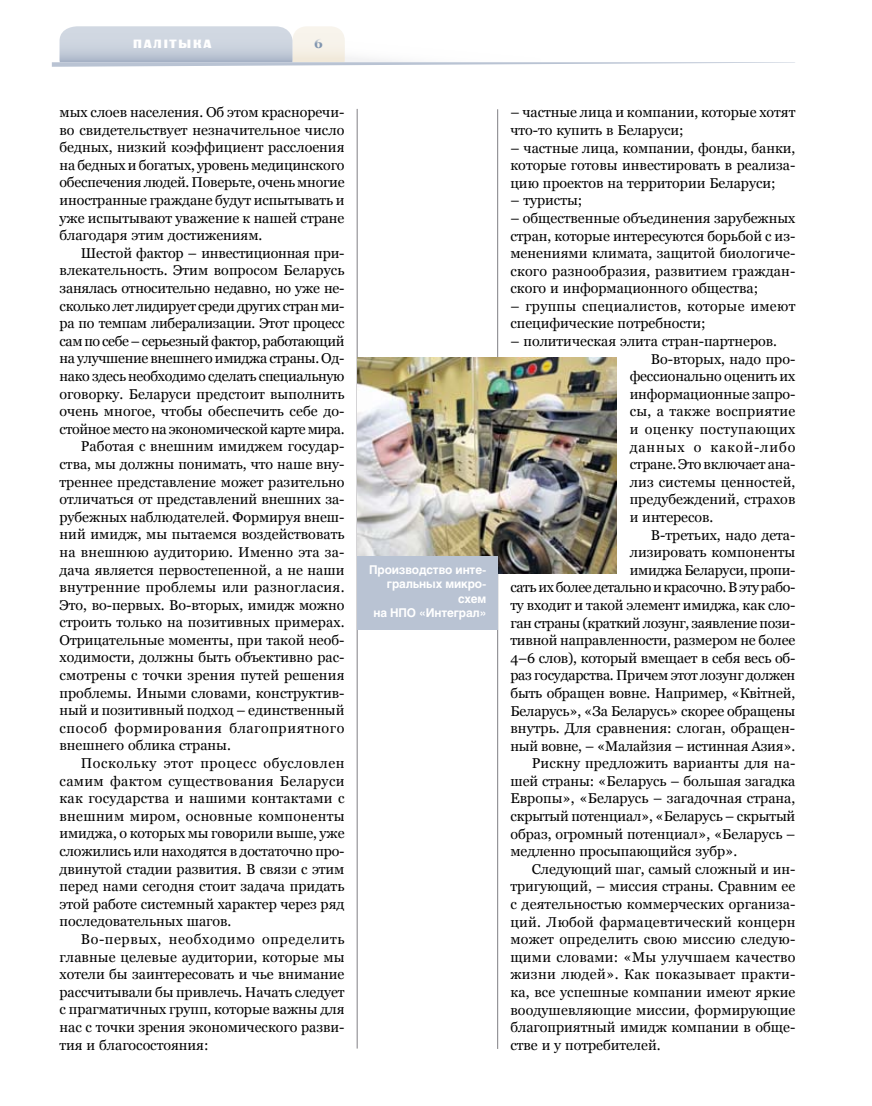
<style>
.page{position:relative;width:872px;height:1106px;background:#fff}
.page>*{position:absolute;margin:0;border:0;box-sizing:border-box;transform-origin:0 0}
.t1{font:14.25px/17.5px "Georgia";color:#000;text-align:justify}
.t2{font:14.25px/17.5px "Georgia";letter-spacing:.02em;color:#000}
.t3{font:14.25px "Georgia";letter-spacing:-.025em;color:#000}
.t4{font:14.25px "Georgia";letter-spacing:-.02em;color:#000}
.t5{font:14.25px "Georgia";letter-spacing:.04em;color:#000}
.t6{font:14.25px "Georgia";letter-spacing:-.03em;color:#000}
.t7{font:14.25px "Georgia";letter-spacing:.025em;color:#000}
.t8{font:14.25px "Georgia";letter-spacing:.03em;color:#000}
.t9{font:14.25px "Georgia";letter-spacing:.06em;color:#000}
.t10{font:700 13.5px "Georgia";color:#8095af}
.t11{font:700 12px/14.4px "Helios";letter-spacing:-.01em;color:#fff;text-align:right}
.t12{font:12px "Black Grotesk C";letter-spacing:.15em;color:#fff}
</style>
<div class="page">
<hr style="left:357px;top:109px;width:1px;height:939px;background:#818084">
<hr style="left:497px;top:109px;width:1px;height:939px;background:#818084">
<svg style="left:52px;top:26px;width:743px;height:41px"></svg>
<img style="left:357px;top:357px;width:260px;height:216px">
<div style="left:357px;top:556px;width:140px;height:74px;background:#b9c3d3"></div>
<p class="t12" style="left:133px;top:36px;width:80px">палітыка</p>
<p class="t10" style="left:314px;top:35px;width:10px">6</p>
<p class="t1" style="left:60px;top:103px;width:286px">мых слоев населения. Об этом красноречи&shy;во свидетельствует незначительное число бедных, низкий коэффициент расслоения на бедных и богатых, уровень медицинского обеспечения людей. Поверьте, очень многие иностранные граждане будут испытывать и уже испытывают уважение к нашей стране благодаря этим достижениям.</p>
<p class="t1" style="left:81px;top:244px;width:265px">Шестой фактор – инвестиционная при-</p>
<p class="t1" style="left:60px;top:262px;width:286px">влекательность. Этим вопросом Беларусь</p>
<p class="t1" style="left:60px;top:279px;width:286px">занялась относительно недавно, но уже не-</p>
<p class="t3" style="left:60px;top:298px;width:286px">сколько лет лидирует среди других стран ми-</p>
<p class="t4" style="left:60px;top:315px;width:286px">ра по темпам либерализации. Этот процесс</p>
<p class="t6" style="left:60px;top:333px;width:286px">сам по себе – серьезный фактор, работающий</p>
<p class="t3" style="left:60px;top:350px;width:286px">на улучшение внешнего имиджа страны. Од-</p>
<p class="t4" style="left:60px;top:368px;width:286px">нако здесь необходимо сделать специальную</p>
<p class="t1" style="left:60px;top:385px;width:286px">оговорку. Беларуси предстоит выполнить</p>
<p class="t1" style="left:60px;top:402px;width:286px">очень многое, чтобы обеспечить себе до-</p>
<p class="t3" style="left:60px;top:421px;width:286px">стойное место на экономической карте мира.</p>
<p class="t1" style="left:81px;top:437px;width:265px">Работая с внешним имиджем государ-</p>
<p class="t1" style="left:60px;top:455px;width:286px">ства, мы должны понимать, что наше вну-</p>
<p class="t1" style="left:60px;top:473px;width:286px">треннее представление может разительно</p>
<p class="t1" style="left:60px;top:490px;width:286px">отличаться от представлений внешних за-</p>
<p class="t1" style="left:60px;top:508px;width:286px">рубежных наблюдателей. Формируя внеш-</p>
<p class="t1" style="left:60px;top:525px;width:286px">ний имидж, мы пытаемся воздействовать</p>
<p class="t1" style="left:60px;top:543px;width:286px">на внешнюю аудиторию. Именно эта за-</p>
<p class="t1" style="left:60px;top:561px;width:286px">дача является первостепенной, а не наши</p>
<p class="t2" style="left:60px;top:578px;width:286px">внутренние проблемы или разногласия.</p>
<p class="t1" style="left:60px;top:596px;width:286px">Это, во-первых. Во-вторых, имидж можно</p>
<p class="t1" style="left:60px;top:613px;width:286px">строить только на позитивных примерах.</p>
<p class="t1" style="left:60px;top:631px;width:286px">Отрицательные моменты, при такой необ-</p>
<p class="t1" style="left:60px;top:648px;width:286px">ходимости, должны быть объективно рас-</p>
<p class="t1" style="left:60px;top:666px;width:286px">смотрены с точки зрения путей решения</p>
<p class="t1" style="left:60px;top:684px;width:286px">проблемы. Иными словами, конструктив-</p>
<p class="t1" style="left:60px;top:701px;width:286px">ный и позитивный подход – единственный</p>
<p class="t5" style="left:60px;top:720px;width:286px">способ формирования благоприятного</p>
<p class="t1" style="left:60px;top:736px;width:173px">внешнего облика страны.</p>
<p class="t5" style="left:81px;top:755px;width:265px">Поскольку этот процесс обусловлен</p>
<p class="t7" style="left:60px;top:772px;width:286px">самим фактом существования Беларуси</p>
<p class="t2" style="left:60px;top:789px;width:286px">как государства и нашими контактами с</p>
<p class="t2" style="left:60px;top:807px;width:286px">внешним миром, основные компоненты</p>
<p class="t1" style="left:60px;top:824px;width:286px">имиджа, о которых мы говорили выше, уже</p>
<p class="t1" style="left:60px;top:842px;width:286px">сложились или находятся в достаточно про-</p>
<p class="t1" style="left:60px;top:859px;width:286px">двинутой стадии развития. В связи с этим</p>
<p class="t1" style="left:60px;top:877px;width:286px">перед нами сегодня стоит задача придать</p>
<p class="t1" style="left:60px;top:895px;width:286px">этой работе системный характер через ряд</p>
<p class="t1" style="left:60px;top:912px;width:173px">последовательных шагов.</p>
<p class="t5" style="left:81px;top:931px;width:265px">Во-первых, необходимо определить</p>
<p class="t1" style="left:60px;top:947px;width:286px">главные целевые аудитории, которые мы</p>
<p class="t1" style="left:60px;top:965px;width:286px">хотели бы заинтересовать и чье внимание</p>
<p class="t1" style="left:60px;top:983px;width:286px">рассчитывали бы привлечь. Начать следует</p>
<p class="t1" style="left:60px;top:1000px;width:286px">с прагматичных групп, которые важны для</p>
<p class="t1" style="left:60px;top:1018px;width:286px">нас с точки зрения экономического разви-</p>
<p class="t1" style="left:60px;top:1035px;width:150px">тия и благосостояния:</p>
<p class="t11" style="left:369px;top:562px;width:119px">Производство инте&shy;гральных микро&shy;схем<br>на НПО «Интеграл»</p>
<p class="t1" style="left:510px;top:104px;width:286px">– частные лица и компании, которые хотят что-то купить в Беларуси;</p>
<p class="t1" style="left:510px;top:139px;width:286px">– частные лица, компании, фонды, банки, которые готовы инвестировать в реализа&shy;цию проектов на территории Беларуси;</p>
<p class="t1" style="left:510px;top:192px;width:73px">– туристы;</p>
<p class="t1" style="left:510px;top:209px;width:286px">– общественные объединения зарубежных стран, которые интересуются борьбой с из&shy;менениями климата, защитой биологиче&shy;ского разнообразия, развитием граждан&shy;ского и информационного общества;</p>
<p class="t2" style="left:510px;top:297px;width:286px">– группы специалистов, которые имеют специфические потребности;</p>
<p class="t1" style="left:510px;top:332px;width:268px">– политическая элита стран-партнеров.</p>
<p class="t1" style="left:651px;top:350px;width:146px">Во-вторых, надо про-</p>
<p class="t1" style="left:629px;top:367px;width:167px">фессионально оценить их</p>
<p class="t1" style="left:629px;top:385px;width:167px">информационные запро-</p>
<p class="t2" style="left:629px;top:403px;width:167px">сы, а также восприятие</p>
<p class="t8" style="left:629px;top:421px;width:167px">и оценку поступающих</p>
<p class="t9" style="left:629px;top:438px;width:167px">данных о какой-либо</p>
<p class="t1" style="left:629px;top:455px;width:167px">стране. Это включает ана-</p>
<p class="t1" style="left:629px;top:473px;width:167px">лиз системы ценностей,</p>
<p class="t1" style="left:629px;top:490px;width:167px">предубеждений, страхов</p>
<p class="t1" style="left:629px;top:508px;width:85px">и интересов.</p>
<p class="t1" style="left:651px;top:526px;width:146px">В-третьих, надо дета-</p>
<p class="t1" style="left:629px;top:543px;width:167px">лизировать компоненты</p>
<p class="t4" style="left:629px;top:562px;width:167px">имиджа Беларуси, пропи-</p>
<p class="t3" style="left:510px;top:579px;width:286px">сать их более детально и красочно. В эту рабо-</p>
<p class="t1" style="left:510px;top:596px;width:286px">ту входит и такой элемент имиджа, как сло-</p>
<p class="t3" style="left:510px;top:614px;width:286px">ган страны (краткий лозунг, заявление пози-</p>
<p class="t1" style="left:510px;top:631px;width:286px">тивной направленности, размером не более</p>
<p class="t1" style="left:510px;top:649px;width:286px">4–6 слов), который вмещает в себя весь об-</p>
<p class="t4" style="left:510px;top:667px;width:286px">раз государства. Причем этот лозунг должен</p>
<p class="t1" style="left:510px;top:684px;width:286px">быть обращен вовне. Например, «Квітней,</p>
<p class="t1" style="left:510px;top:701px;width:286px">Беларусь», «За Беларусь» скорее обращены</p>
<p class="t1" style="left:510px;top:719px;width:286px">внутрь. Для сравнения: слоган, обращен-</p>
<p class="t1" style="left:510px;top:737px;width:286px">ный вовне, – «Малайзия – истинная Азия».</p>
<p class="t1" style="left:531px;top:754px;width:265px">Рискну предложить варианты для на-</p>
<p class="t1" style="left:510px;top:772px;width:286px">шей страны: «Беларусь – большая загадка</p>
<p class="t1" style="left:510px;top:789px;width:286px">Европы», «Беларусь – загадочная страна,</p>
<p class="t1" style="left:510px;top:807px;width:286px">скрытый потенциал», «Беларусь – скрытый</p>
<p class="t1" style="left:510px;top:825px;width:286px">образ, огромный потенциал», «Беларусь –</p>
<p class="t1" style="left:510px;top:842px;width:228px">медленно просыпающийся зубр».</p>
<p class="t1" style="left:531px;top:860px;width:265px">Следующий шаг, самый сложный и ин-</p>
<p class="t1" style="left:510px;top:877px;width:286px">тригующий, – миссия страны. Сравним ее</p>
<p class="t1" style="left:510px;top:895px;width:286px">с деятельностью коммерческих организа-</p>
<p class="t2" style="left:510px;top:912px;width:286px">ций. Любой фармацевтический концерн</p>
<p class="t1" style="left:510px;top:930px;width:286px">может определить свою миссию следую-</p>
<p class="t1" style="left:510px;top:948px;width:286px">щими словами: «Мы улучшаем качество</p>
<p class="t2" style="left:510px;top:965px;width:286px">жизни людей». Как показывает практи-</p>
<p class="t1" style="left:510px;top:983px;width:286px">ка, все успешные компании имеют яркие</p>
<p class="t1" style="left:510px;top:1000px;width:286px">воодушевляющие миссии, формирующие</p>
<p class="t1" style="left:510px;top:1018px;width:286px">благоприятный имидж компании в обще-</p>
<p class="t1" style="left:510px;top:1036px;width:152px">стве и у потребителей.</p>
</div>
